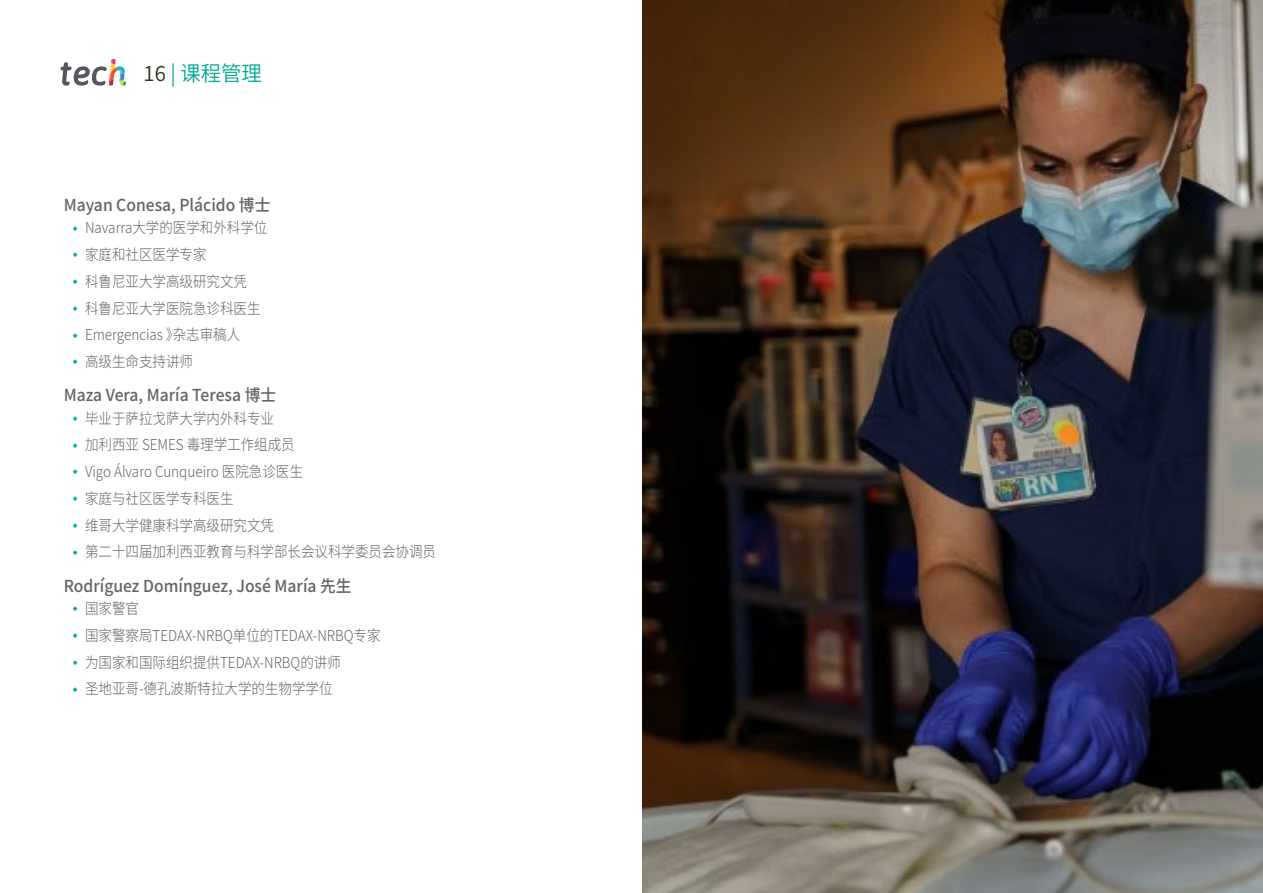
<style>
.page{position:relative;width:1263px;height:893px;background:#fff}
.page>*{position:absolute;margin:0;border:0;box-sizing:border-box;transform-origin:0 0}
.t1{font:21px "Source Han Sans CN";color:#00a996}
.t2{font:500 16.5px "Source Han Sans CN";color:#61646a;scale:.95 1}
.t3{font:300 15px/26.7px "Source Han Sans CN";color:#61646a;scale:.9 1}
.s1{color:#312e20}
</style>
<div class="page">
<img style="left:642px;top:0;width:621px;height:893px">
<svg style="left:61px;top:59px;width:65px;height:27px"></svg>
<h1 class="t1" style="left:144px;top:61px;width:120px"><span class="s1">16</span> | 课程管理</h1>
<p class="t2" style="left:64px;top:196px;width:219px">Mayan Conesa, Plácido 博士</p>
<p class="t3" style="left:85px;top:215px;width:204px">Navarra大学的医学和外科学位家庭和社区医学专家<br>科鲁尼亚大学高级研究文凭<br>科鲁尼亚大学医院急诊科医生<br>Emergencias 》杂志审稿人<br>高级生命支持讲师</p>
<p class="t2" style="left:64px;top:386px;width:225px">Maza Vera, María Teresa 博士</p>
<p class="t3" style="left:85px;top:405px;width:391px">毕业于萨拉戈萨大学内外科专业<br>加利西亚 SEMES 毒理学工作组成员<br>Vigo Álvaro Cunqueiro 医院急诊医生<br>家庭与社区医学专科医生<br>维哥大学健康科学高级研究文凭<br>第二十四届加利西亚教育与科学部长会议科学委员会协调员</p>
<p class="t2" style="left:64px;top:576px;width:304px">Rodríguez Domínguez, José María 先生</p>
<p class="t3" style="left:85px;top:596px;width:330px">国家警官<br>国家警察局TEDAX-NRBQ单位的TEDAX-NRBQ专家为国家和国际组织提供TEDAX-NRBQ的讲师<br>圣地亚哥-德孔波斯特拉大学的生物学学位</p>
</div>
